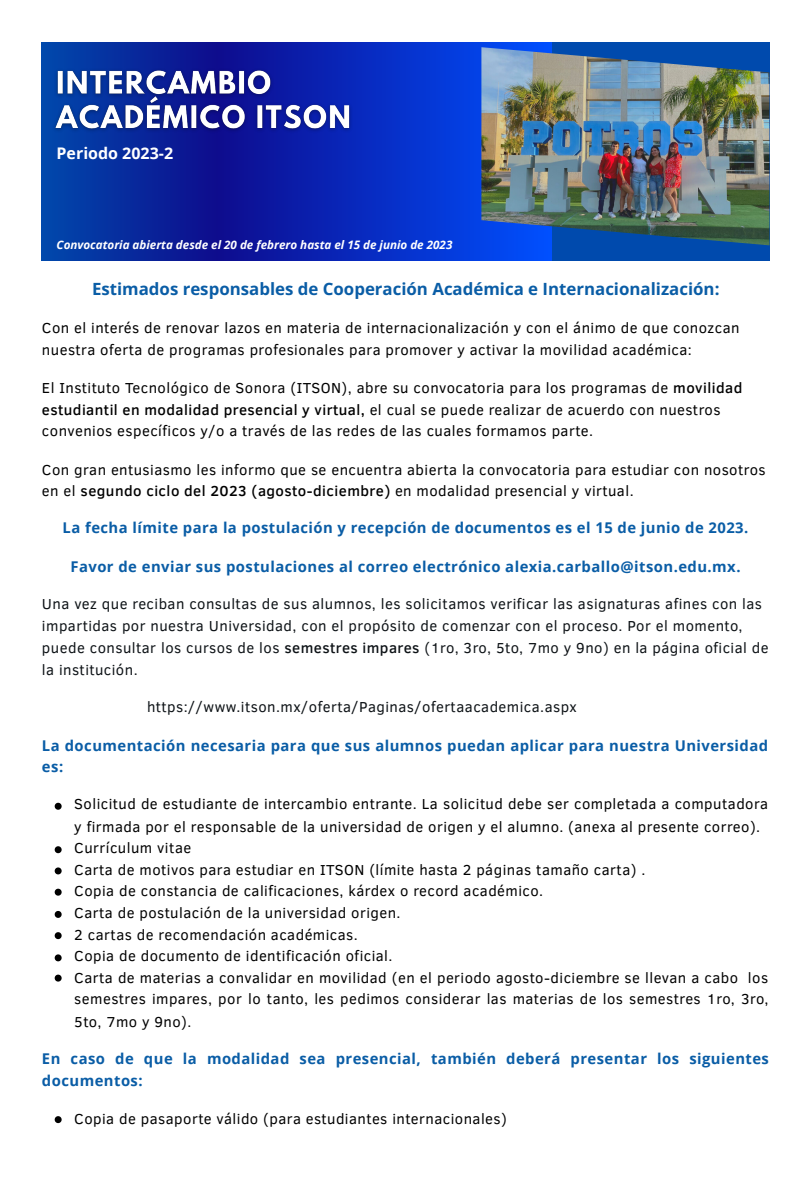
<style>
.page{position:relative;width:810px;height:1181px;background:#fff}
.page>*{position:absolute;margin:0;border:0;box-sizing:border-box;transform-origin:0 0}
.t1{font:700 16.8px "Open Sans";color:#0a5da6}
.t2{font:700 16.05px "Open Sans";color:#fff}
.t3{font:14.85px/21.8px "Clear Sans";letter-spacing:.03em;color:#000}
.t4{font:14.85px/21.9px "Clear Sans";letter-spacing:.03em;color:#0d1216}
.t5{font:700 14.85px/21.1px "Open Sans";letter-spacing:.03em;color:#0a5da6}
.t6{font:italic 700 11.7px "Open Sans";color:#fff}
.s1{font-weight:500}
.s2{font-family:"Canva Sans"}
</style>
<div class="page">
<div style="left:42px;top:42px;width:727px;height:218px;background:#004aad"></div>
<svg style="left:68px;top:42px;width:483px;height:218px;background:#0729b5"></svg>
<img style="left:481px;top:47px;width:288px;height:198px">
<img style="left:54px;top:63px;width:305px;height:82px">
<svg style="left:55px;top:802px;width:7px;height:7px"></svg>
<svg style="left:55px;top:846px;width:7px;height:7px"></svg>
<svg style="left:55px;top:867px;width:7px;height:7px"></svg>
<svg style="left:55px;top:888px;width:7px;height:7px"></svg>
<svg style="left:55px;top:911px;width:7px;height:6px"></svg>
<svg style="left:55px;top:932px;width:7px;height:7px"></svg>
<svg style="left:55px;top:954px;width:7px;height:7px"></svg>
<svg style="left:55px;top:974px;width:7px;height:7px"></svg>
<svg style="left:55px;top:1116px;width:7px;height:7px"></svg>
<p class="t2" style="left:57px;top:142px;width:118px">Periodo 2023-2</p>
<p class="t6" style="left:57px;top:237px;width:397px">Convocatoria abierta desde el 20 de febrero hasta el 15 de junio de 2023</p>
<p class="t1" style="left:92px;top:277px;width:629px">Estimados responsables de Cooperación Académica e Internacionalización:</p>
<p class="t3" style="left:42px;top:316px;width:699px;line-height:22.2px">Con el interés de renovar lazos en materia de internacionalización y con el ánimo de que conozcan nuestra oferta de programas profesionales para promover y activar la movilidad académica:</p>
<p class="t3" style="left:42px;top:376px;width:702px">El Instituto Tecnológico de Sonora (ITSON), abre su convocatoria para los programas de <span class="s1">movilidad estudiantil en modalidad presencial y virtual,</span> el cual se puede realizar de acuerdo con nuestros convenios específicos y/o a través de las redes de las cuales formamos parte.</p>
<p class="t3" style="left:42px;top:458px;width:725px;line-height:21.1px">Con gran entusiasmo les informo que se encuentra abierta la convocatoria para estudiar con nosotros en el <span class="s1">segundo ciclo del 2023 (agosto-diciembre)</span> en modalidad presencial y virtual.</p>
<p class="t5" style="left:63px;top:517px;width:687px">La fecha límite para la postulación y recepción de documentos es el 15 de junio de 2023.</p>
<p class="t5" style="left:70px;top:555px;width:672px">Favor de enviar sus postulaciones al correo electrónico alexia.carballo@itson.edu.mx.</p>
<p class="t4" style="left:42px;top:592px;width:728px">Una vez que reciban consultas de sus alumnos, les solicitamos verificar las asignaturas afines con las impartidas por nuestra Universidad, con el propósito de comenzar con el proceso. Por el momento, puede consultar los cursos de los <span class="s1">semestres impares</span> (1ro, 3ro, 5to, 7mo y 9no) en la página oficial de la institución.</p>
<p class="t4" style="left:147px;top:695px;width:431px">https://www.itson.mx/oferta/Paginas/ofertaacademica.aspx</p>
<p class="t5" style="left:42px;top:734px;width:728px">La documentación necesaria para que sus alumnos puedan aplicar para nuestra Universidad es:</p>
<p class="t3" style="left:74px;top:792px;width:695px;line-height:22.2px">Solicitud de estudiante de intercambio entrante. La solicitud debe ser completada a computadora y firmada por el responsable de la universidad de origen y el alumno. (anexa al presente correo).</p>
<p class="t3" style="left:74px;top:836px;width:118px">Currículum vitae</p>
<p class="t3" style="left:74px;top:858px;width:573px">Carta de motivos para estudiar en ITSON (límite hasta 2 páginas tamaño carta) .</p>
<p class="t3" style="left:74px;top:879px;width:470px">Copia de constancia de calificaciones, kárdex o record académico.</p>
<p class="t3" style="left:74px;top:901px;width:328px">Carta de postulación de la universidad origen.</p>
<p class="t3" style="left:74px;top:922px;width:285px">2 cartas de recomendación académicas.</p>
<p class="t3" style="left:74px;top:944px;width:320px">Copia de documento de identificación oficial.</p>
<p class="t3" style="left:74px;top:966px;width:696px;text-align:justify">Carta de materias a convalidar en movilidad (en el periodo agosto-diciembre se llevan a cabo los semestres impares, por lo tanto, les pedimos considerar las materias de los semestres 1ro, 3ro, 5to, 7mo y 9no)<span class="s2">.</span></p>
<p class="t5" style="left:42px;top:1047px;width:729px;line-height:22.2px">En caso de que la modalidad sea presencial, también deberá presentar los siguientes documentos:</p>
<p class="t3" style="left:74px;top:1106px;width:434px">Copia de pasaporte válido (para estudiantes internacionales)</p>
</div>
